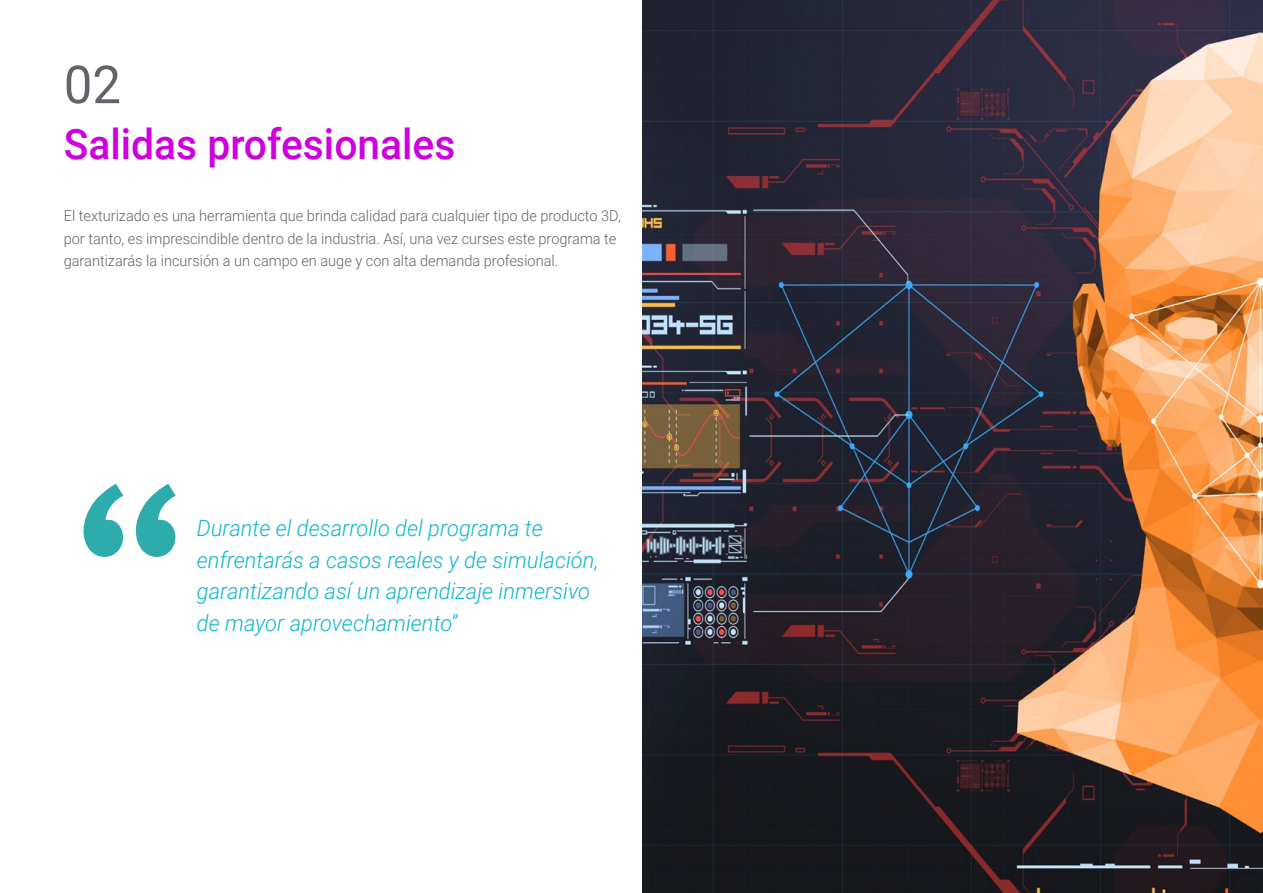
<style>
.page{position:relative;width:1263px;height:893px;background:#fff}
.page>*{position:absolute;margin:0;border:0;box-sizing:border-box;transform-origin:0 0}
.t1{font:52.5px "Roboto";color:#61646a}
.t2{font:500 42px "Roboto";color:#ce00de}
.t3{font:italic 300 22.5px/31.5px "Roboto";color:#0fb6cf}
.t4{font:300 15px/22.5px "Roboto";color:#61646a}
</style>
<div class="page">
<img style="left:642px;top:0;width:621px;height:893px">
<svg style="left:84px;top:484px;width:92px;height:73px"></svg>
<h1 class="t1" style="left:64px;top:48px;width:59px">02</h1>
<h2 class="t2" style="left:64px;top:115px;width:393px">Salidas profesionales</h2>
<p class="t4" style="left:64px;top:204px;width:558px">El texturizado es una herramienta que brinda calidad para cualquier tipo de producto 3D, por tanto, es imprescindible dentro de la industria. Así, una vez curses este programa te garantizarás la incursión a un campo en auge y con alta demanda profesional.</p>
<h3 class="t3" style="left:197px;top:512px;width:403px">Durante el desarrollo del programa te enfrentarás a casos reales y de simulación, garantizando así un aprendizaje inmersivo de mayor aprovechamiento”</h3>
</div>
